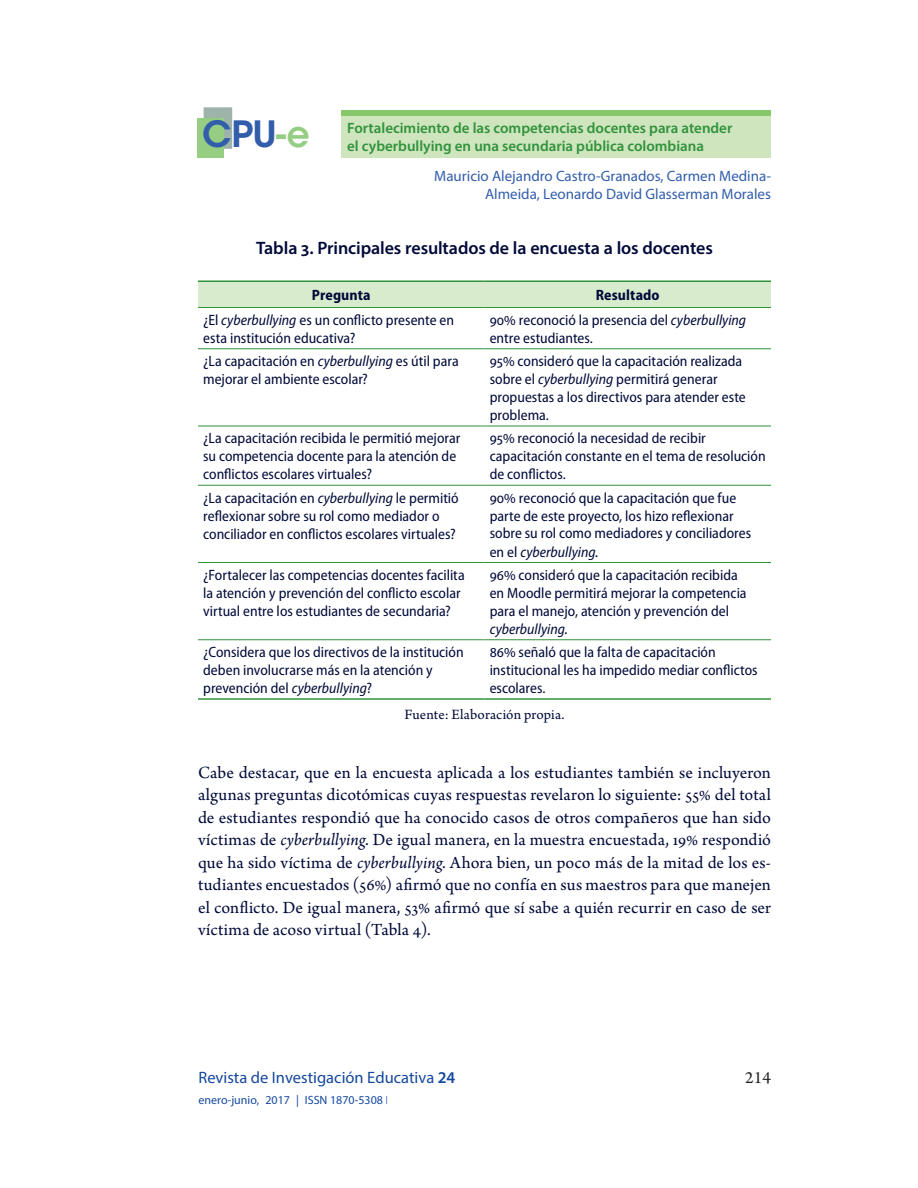
<style>
.page{position:relative;width:918px;height:1188px;background:#fff}
.page>*{position:absolute;margin:0;border:0;box-sizing:border-box;transform-origin:0 0}
.t1{font:600 36px "ITC Avant Garde Std";color:#325dab}
.t2{font:18px/22.5px "Arno Pro";letter-spacing:.01em;color:#000a39;text-align:justify}
.t3{font:600 18px "Myriad Pro";letter-spacing:-.005em;color:#000a39}
.t4{font:18px "Arno Pro";color:#231f20}
.t5{font:16.5px "Myriad Pro";color:#15489e}
.t6{font:semi-condensed 15px/18px "Myriad Pro";color:#000a39}
.t7{font:600 15px/18px "Myriad Pro";color:#31923c}
.t8{font:15px/18px "Myriad Pro";color:#325dab;text-align:right}
.t9{font:15px "Arno Pro";letter-spacing:.01em;color:#000a39}
.t10{font:700 semi-condensed 15px "Myriad Pro";letter-spacing:.005em;color:#000a39}
.t11{font:12px "Myriad Pro";color:#15489e}
.s1{color:#95cd83}
.s2{font-style:italic}
.s3{font-style:italic;font-stretch:normal}
.s4{font-weight:600}
.s5{font-weight:300}
</style>
<div class="page">
<div style="left:204px;top:107px;width:28px;height:42px;background:#9eb4ab;border:2px solid #9eb4ab"></div>
<div style="left:197px;top:118px;width:27px;height:40px;background:#95cd83"></div>
<div style="left:341px;top:116px;width:430px;height:41px;background:#cee5be"></div>
<div style="left:341px;top:110px;width:430px;height:6px;background:#86c769"></div>
<div style="left:198px;top:282px;width:573px;height:25px;background:#d9ebcd"></div>
<hr style="left:198px;top:348px;width:286px;height:1px;background:#31923c">
<hr style="left:484px;top:348px;width:287px;height:1px;background:#31923c">
<hr style="left:198px;top:426px;width:286px;height:1px;background:#31923c">
<hr style="left:484px;top:426px;width:287px;height:1px;background:#31923c">
<hr style="left:198px;top:485px;width:286px;height:1px;background:#31923c">
<hr style="left:484px;top:485px;width:287px;height:1px;background:#31923c">
<hr style="left:198px;top:562px;width:286px;height:1px;background:#31923c">
<hr style="left:484px;top:562px;width:287px;height:1px;background:#31923c">
<hr style="left:198px;top:280px;width:286px;height:2px;background:#31923c">
<hr style="left:484px;top:280px;width:287px;height:2px;background:#31923c">
<hr style="left:198px;top:698px;width:286px;height:2px;background:#31923c">
<hr style="left:484px;top:698px;width:287px;height:2px;background:#31923c">
<hr style="left:198px;top:307px;width:286px;height:1px;background:#31923c">
<hr style="left:484px;top:307px;width:287px;height:1px;background:#31923c">
<hr style="left:198px;top:639px;width:286px;height:1px;background:#31923c">
<hr style="left:484px;top:639px;width:287px;height:1px;background:#31923c">
<h1 class="t1" style="left:202px;top:111px;width:109px">CPU<span class="s1">-e</span></h1>
<p class="t7" style="left:347px;top:119px;width:387px">Fortalecimiento de las competencias docentes para atender el cyberbullying en una secundaria pública colombiana</p>
<p class="t8" style="left:434px;top:167px;width:338px">Mauricio Alejandro Castro-Granados, Carmen Medina-<br>Almeida, Leonardo David Glasserman Morales</p>
<p class="t3" style="left:256px;top:236px;width:458px">Tabla 3. Principales resultados de la encuesta a los docentes</p>
<p class="t10" style="left:312px;top:287px;width:60px">Pregunta</p>
<p class="t10" style="left:596px;top:287px;width:65px">Resultado</p>
<p class="t6" style="left:203px;top:311px;width:252px">¿El <span class="s2">cyberbullying</span> es un conflicto presente en esta institución educativa?</p>
<p class="t6" style="left:490px;top:311px;width:258px">90% reconoció la presencia del <span class="s2">cyberbullying </span>entre estudiantes.</p>
<p class="t6" style="left:203px;top:352px;width:257px">¿La capacitación en <span class="s2">cyberbullying</span> es útil para mejorar el ambiente escolar?</p>
<p class="t6" style="left:490px;top:352px;width:258px">95% consideró que la capacitación realizada sobre el <span class="s2">cyberbullying</span> permitirá generar propuestas a los directivos para atender este problema.</p>
<p class="t6" style="left:203px;top:430px;width:259px">¿La capacitación recibida le permitió mejorar su competencia docente para la atención de conflictos escolares virtuales?</p>
<p class="t6" style="left:490px;top:430px;width:278px">95% reconoció la necesidad de recibir capacitación constante en el tema de resolución de conflictos.</p>
<p class="t6" style="left:203px;top:489px;width:257px">¿La capacitación en <span class="s2">cyberbullying</span> le permitió reflexionar sobre su rol como mediador o conciliador en conflictos escolares virtuales?</p>
<p class="t6" style="left:490px;top:489px;width:263px">90% reconoció que la capacitación que fue parte de este proyecto, los hizo reflexionar sobre su rol como mediadores y conciliadores en el <span class="s2">cyberbullying</span><span class="s3">.</span></p>
<p class="t6" style="left:203px;top:566px;width:263px">¿Fortalecer las competencias docentes facilita la atención y prevención del conflicto escolar virtual entre los estudiantes de secundaria?</p>
<p class="t6" style="left:490px;top:566px;width:258px">96% consideró que la capacitación recibida en Moodle permitirá mejorar la competencia para el manejo, atención y prevención del <span class="s2">cyberbullying</span><span class="s3">.</span></p>
<p class="t6" style="left:203px;top:643px;width:262px">¿Considera que los directivos de la institución deben involucrarse más en la atención y prevención del <span class="s2">cyberbullying</span>?</p>
<p class="t6" style="left:490px;top:643px;width:269px">86% señaló que la falta de capacitación institucional les ha impedido mediar conflictos escolares.</p>
<p class="t9" style="left:404px;top:706px;width:162px">Fuente: Elaboración propia.</p>
<p class="t2" style="left:198px;top:762px;width:575px">Cabe destacar, que en la encuesta aplicada a los estudiantes también se incluyeron algunas preguntas dicotómicas cuyas respuestas revelaron lo siguiente: 55% del total de estudiantes respondió que ha conocido casos de otros compañeros que han sido víctimas de <span class="s2">cyberbullying</span>. De igual manera, en la muestra encuestada, 19% respondió que ha sido víctima de <span class="s2">cyberbullying</span>. Ahora bien, un poco más de la mitad de los es&shy;tudiantes encuestados (56%) afirmó que no confía en sus maestros para que manejen el conflicto. De igual manera, 53% afirmó que sí sabe a quién recurrir en caso de ser víctima de acoso virtual (Tabla 4).</p>
<p class="t5" style="left:198px;top:1067px;width:259px">Revista de Investigación Educativa <span class="s4">24</span></p>
<p class="t11" style="left:198px;top:1092px;width:191px">enero-junio, 2017 | ISSN 1870-5308 <span class="s5">I</span></p>
<p class="t4" style="left:745px;top:1068px;width:27px">214</p>
</div>
